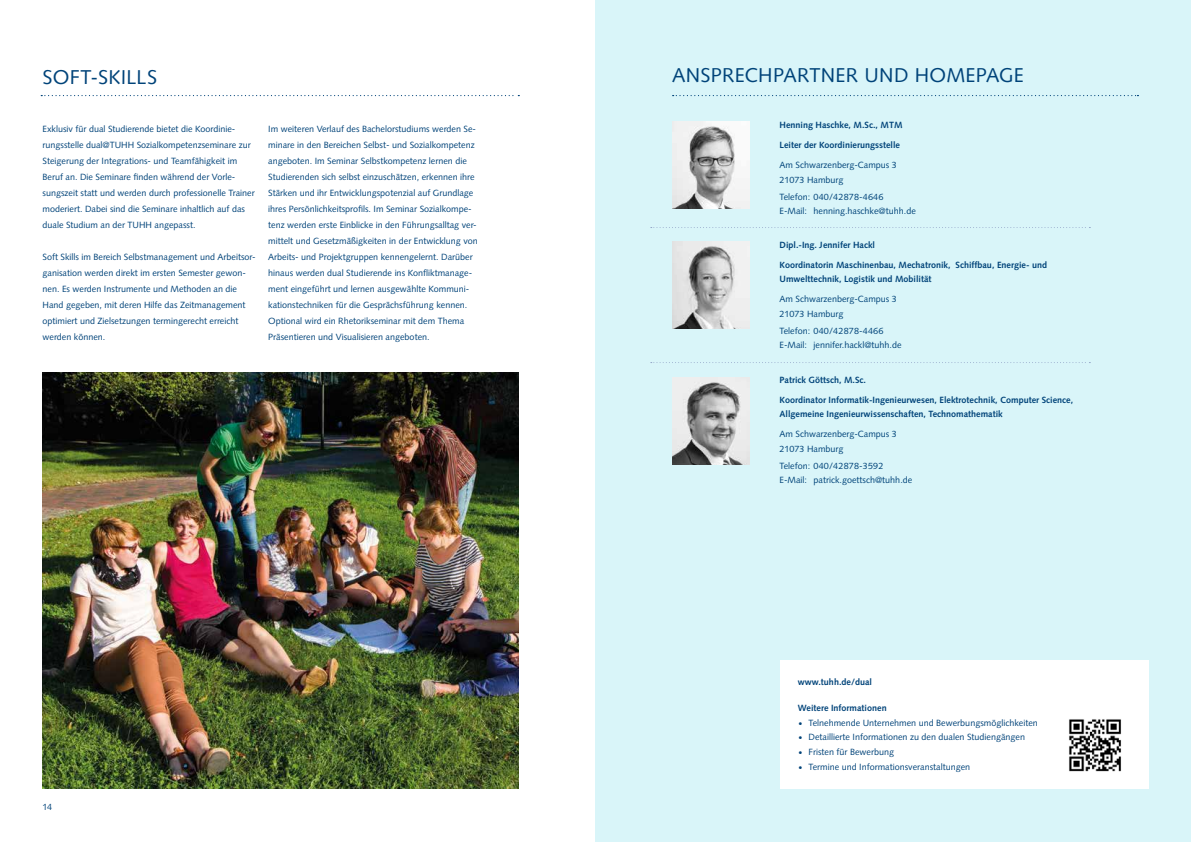
<style>
.page{position:relative;width:1191px;height:842px;background:#fff}
.page>*{position:absolute;margin:0;border:0;box-sizing:border-box;transform-origin:0 0}
.t1{font:20px "Syntax LT Std";letter-spacing:.015em;color:#004379}
.t2{font:9px/16px "Syntax LT Std";color:#004379}
.t3{font:700 9px/14px "Syntax LT Std";color:#004379}
.s1{font-weight:700}
.s2{font-weight:700;font-size:19px}
</style>
<div class="page">
<div style="left:595px;top:0;width:596px;height:842px;background:#d9f5f9"></div>
<img style="left:672px;top:122px;width:77px;height:87px">
<img style="left:672px;top:242px;width:77px;height:87px">
<img style="left:672px;top:377px;width:77px;height:87px">
<svg style="left:651px;top:227px;width:439px;height:1px"></svg>
<svg style="left:651px;top:362px;width:439px;height:1px"></svg>
<img style="left:43px;top:372px;width:476px;height:416px">
<svg style="left:41px;top:95px;width:478px;height:1px"></svg>
<svg style="left:672px;top:95px;width:466px;height:1px"></svg>
<div style="left:779px;top:660px;width:369px;height:128px;background:#fff"></div>
<img style="left:1069px;top:719px;width:52px;height:53px">
<h1 class="t1" style="left:43px;top:65px;width:116px">SOFT-SKILLS</h1>
<p class="t2" style="left:43px;top:121px;width:214px">Exklusiv für dual Studierende bietet die Koordinie&shy;rungsstelle dual@TUHH Sozialkompetenzseminare zur Steigerung der Integrations- und Teamfähigkeit im Beruf an. Die Seminare finden während der Vorle&shy;sungszeit statt und werden durch professionelle Trainer moderiert. Dabei sind die Seminare inhaltlich auf das duale Studium an der TUHH angepasst.</p>
<p class="t2" style="left:43px;top:249px;width:214px">Soft Skills im Bereich Selbstmanagement und Arbeitsor&shy;ganisation werden direkt im ersten Semester gewon&shy;nen. Es werden Instrumente und Methoden an die Hand gegeben, mit deren Hilfe das Zeitmanagement optimiert und Zielsetzungen termingerecht erreicht werden können.</p>
<p class="t2" style="left:268px;top:121px;width:211px">Im weiteren Verlauf des Bachelorstudiums werden Se&shy;minare in den Bereichen Selbst- und Sozialkompetenz angeboten. Im Seminar Selbstkompetenz lernen die Studierenden sich selbst einzuschätzen, erkennen ihre Stärken und ihr Entwicklungspotenzial auf Grundlage ihres Persönlichkeitsprofils. Im Seminar Sozialkompe&shy;tenz werden erste Einblicke in den Führungsalltag ver&shy;mittelt und Gesetzmäßigkeiten in der Entwicklung von Arbeits- und Projektgruppen kennengelernt. Darüber hinaus werden dual Studierende ins Konfliktmanage&shy;ment eingeführt und lernen ausgewählte Kommuni&shy;kationstechniken für die Gesprächsführung kennen.<br>Optional wird ein Rhetorikseminar mit dem Thema Präsentieren und Visualisieren angeboten.</p>
<p class="t2" style="left:43px;top:799px;width:11px">14</p>
<h1 class="t1" style="left:672px;top:64px;width:27px">Ansprechpartner</h1>
<h1 class="t1" style="left:864px;top:64px;width:15px">und</h1>
<h1 class="t1" style="left:915px;top:64px;width:15px">homepage</h1>
<p class="t3" style="left:779px;top:118px;width:125px">Henning Haschke, M.Sc., MTM</p>
<p class="t3" style="left:779px;top:138px;width:122px">Leiter der Koordinierungsstelle</p>
<p class="t2" style="left:779px;top:157px;width:119px;line-height:14.8px">Am Schwarzenberg-Campus 3<br>21073 Hamburg</p>
<p class="t2" style="left:779px;top:189px;width:138px;line-height:14px">Telefon: 040/42878-4646<br>E-Mail: henning.haschke@tuhh.de</p>
<p class="t3" style="left:779px;top:238px;width:97px">Dipl.-Ing. Jennifer Hackl</p>
<p class="t3" style="left:779px;top:258px;width:269px">Koordinatorin Maschinenbau, Mechatronik, Schiffbau, Energie- und<br>Umwelttechnik, Logistik und Mobilität</p>
<p class="t2" style="left:779px;top:292px;width:119px;line-height:14.8px">Am Schwarzenberg-Campus 3<br>21073 Hamburg</p>
<p class="t2" style="left:779px;top:324px;width:124px;line-height:14px">Telefon: 040/42878-4466<br>E-Mail: jennifer.hackl@tuhh.de</p>
<p class="t3" style="left:779px;top:373px;width:88px">Patrick Göttsch, M.Sc.</p>
<p class="t3" style="left:779px;top:393px;width:295px">Koordinator Informatik-Ingenieurwesen, Elektrotechnik, Computer Science,<br>Allgemeine Ingenieurwissenschaften, Technomathematik</p>
<p class="t2" style="left:779px;top:427px;width:119px;line-height:14.8px">Am Schwarzenberg-Campus 3<br>21073 Hamburg</p>
<p class="t2" style="left:779px;top:459px;width:134px;line-height:14px">Telefon: 040/42878-3592<br>E-Mail: patrick.goettsch@tuhh.de</p>
<p class="t3" style="left:798px;top:675px;width:76px">www.tuhh.de/dual</p>
<p class="t2" style="left:798px;top:700px;width:241px;line-height:14.8px"><span class="s1">Weitere Informationen<br></span><span class="s2">·</span> Telnehmende Unternehmen und Bewerbungsmöglichkeiten <span class="s2">·</span> Detaillierte Informationen zu den dualen Studiengängen<br><span class="s2">·</span> Fristen für Bewerbung<br><span class="s2">·</span> Termine und Informationsveranstaltungen</p>
</div>
